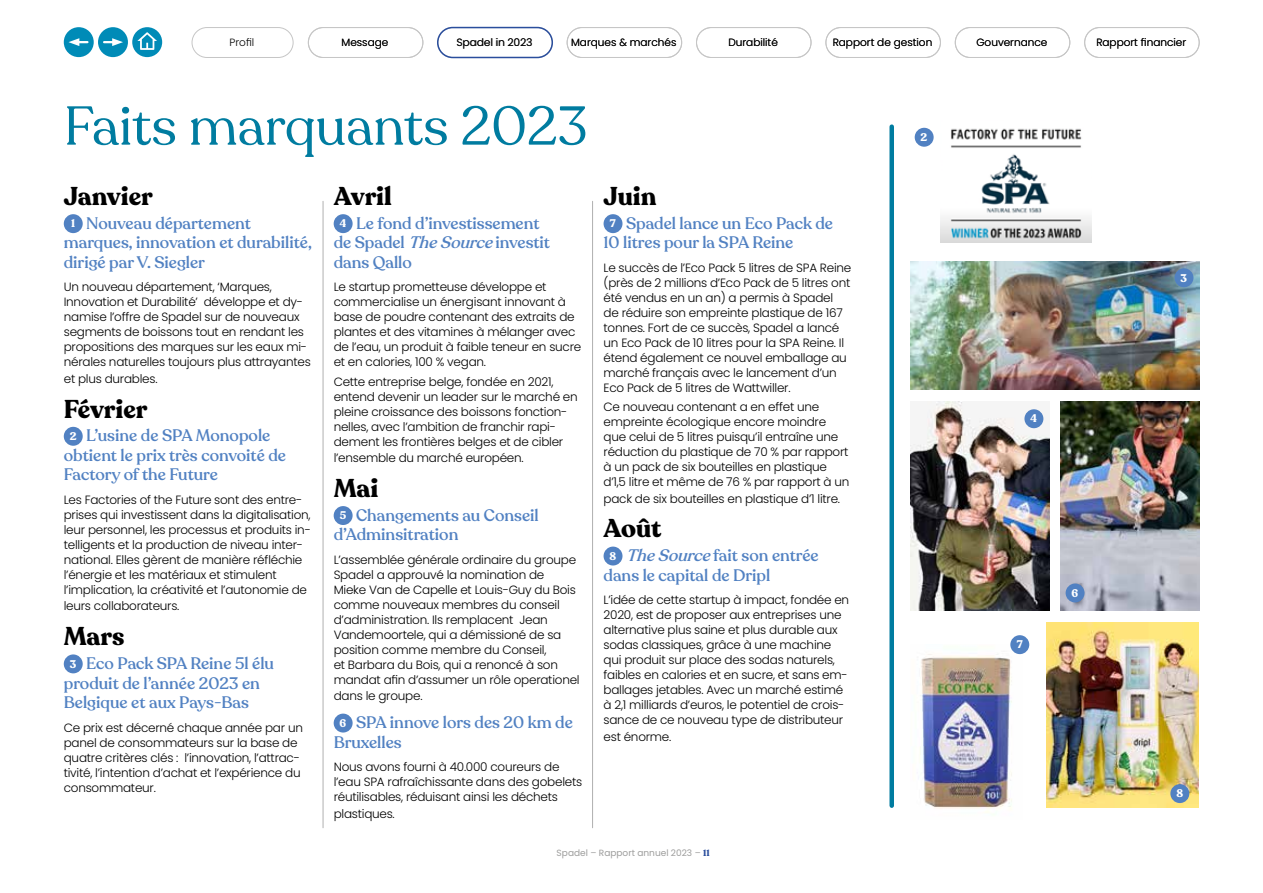
<style>
.page{position:relative;width:1263px;height:893px;background:#fff}
.page>*{position:absolute;margin:0;border:0;box-sizing:border-box;transform-origin:0 0}
.t1{font:54px "Recoleta";color:#007ca0}
.t2{font:700 25.5px "Recoleta";color:#000}
.t3{font:500 16.5px/19.5px "Recoleta";color:#5181c2}
.t4{font:300 12px/15px "Poppins";letter-spacing:-.02em;color:#000}
.t5{font:700 10.95px "Recoleta";color:#fff}
.t6{font:300 10.5px "Poppins";color:#000}
.t7{font:9px "Poppins";color:#9d9d9c}
.s1{font-weight:700;font-size:10.95px;color:#fff}
.s2{font-style:italic}
.s3{font-family:"Recoleta";font-weight:700;color:#2a4e9d}
</style>
<div class="page">
<img style="left:1046px;top:623px;width:153px;height:185px">
<div style="left:64px;top:214px;width:19px;height:19px;background:#5181c2;border-radius:50%"></div>
<div style="left:64px;top:427px;width:19px;height:19px;background:#5181c2;border-radius:50%"></div>
<div style="left:64px;top:654px;width:19px;height:19px;background:#5181c2;border-radius:50%"></div>
<div style="left:334px;top:214px;width:19px;height:19px;background:#5181c2;border-radius:50%"></div>
<div style="left:334px;top:506px;width:19px;height:19px;background:#5181c2;border-radius:50%"></div>
<div style="left:334px;top:714px;width:19px;height:18px;background:#5181c2;border-radius:50%"></div>
<div style="left:603px;top:214px;width:19px;height:19px;background:#5181c2;border-radius:50%"></div>
<div style="left:603px;top:547px;width:19px;height:18px;background:#5181c2;border-radius:50%"></div>
<img style="left:940px;top:128px;width:151px;height:114px">
<img style="left:910px;top:402px;width:139px;height:208px">
<img style="left:1060px;top:402px;width:139px;height:208px">
<img style="left:920px;top:653px;width:101px;height:160px">
<div style="left:889px;top:127px;width:5px;height:679px;background:#007ca0"></div>
<hr style="left:323px;top:201px;width:1px;height:627px;background:#b0b0b0">
<hr style="left:592px;top:201px;width:1px;height:627px;background:#b0b0b0">
<div style="left:915px;top:128px;width:19px;height:19px;background:#5181c2;border-radius:50%"></div>
<div style="left:1010px;top:635px;width:19px;height:19px;background:#5181c2;border-radius:50%"></div>
<div style="left:1024px;top:409px;width:19px;height:19px;background:#5181c2;border-radius:50%"></div>
<div style="left:1065px;top:583px;width:19px;height:19px;background:#5181c2;border-radius:50%"></div>
<div style="left:1170px;top:784px;width:19px;height:19px;background:#5181c2;border-radius:50%"></div>
<img style="left:910px;top:262px;width:289px;height:127px">
<div style="left:1174px;top:268px;width:19px;height:19px;background:#5181c2;border-radius:50%"></div>
<div style="left:132px;top:27px;width:30px;height:30px;background:#008bb7;border-radius:50%"></div>
<div style="left:98px;top:27px;width:30px;height:30px;background:#008bb7;border-radius:50%"></div>
<div style="left:64px;top:27px;width:30px;height:30px;background:#008bb7;border-radius:50%"></div>
<svg style="left:137px;top:32px;width:20px;height:18px"></svg>
<svg style="left:104px;top:38px;width:19px;height:8px"></svg>
<svg style="left:69px;top:38px;width:18px;height:8px"></svg>
<div style="left:192px;top:27px;width:101px;height:31px;border:1px solid #c6c6c6;border-radius:15px"></div>
<div style="left:567px;top:27px;width:115px;height:31px;border:1px solid #c6c6c6;border-radius:15px"></div>
<div style="left:437px;top:27px;width:116px;height:31px;border:2px solid #2a4e9d;border-radius:15px"></div>
<div style="left:825px;top:27px;width:116px;height:31px;border:1px solid #c6c6c6;border-radius:15px"></div>
<div style="left:1084px;top:27px;width:115px;height:31px;border:1px solid #c6c6c6;border-radius:15px"></div>
<div style="left:308px;top:27px;width:115px;height:31px;border:1px solid #c6c6c6;border-radius:15px"></div>
<div style="left:696px;top:27px;width:115px;height:31px;border:1px solid #c6c6c6;border-radius:15px"></div>
<div style="left:955px;top:27px;width:115px;height:31px;border:1px solid #c6c6c6;border-radius:15px"></div>
<p class="t6" style="left:230px;top:36px;width:26px">Profil</p>
<p class="t6" style="left:342px;top:36px;width:48px">Message</p>
<p class="t6" style="left:457px;top:36px;width:77px">Spadel in 2023</p>
<p class="t6" style="left:571px;top:36px;width:107px">Marques &amp; marchés</p>
<p class="t6" style="left:728px;top:36px;width:51px">Durabilité</p>
<p class="t6" style="left:833px;top:36px;width:101px">Rapport de gestion</p>
<p class="t6" style="left:976px;top:36px;width:73px">Gouvernance</p>
<p class="t6" style="left:1096px;top:36px;width:91px">Rapport financier</p>
<h1 class="t1" style="left:64px;top:93px;width:525px">Faits marquants 2023</h1>
<h2 class="t2" style="left:64px;top:180px;width:90px">Janvier</h2>
<h3 class="t3" style="left:64px;top:214px;width:249px;text-indent:7px"><span class="s1">1</span> Nouveau département marques, innovation et durabilité, dirigé par V. Siegler</h3>
<p class="t4" style="left:64px;top:280px;width:249px">Un nouveau département, ‘Marques, Innovation et Durabilité’ développe et dy&shy;namise l’offre de Spadel sur de nouveaux segments de boissons tout en rendant les propositions des marques sur les eaux mi&shy;nérales naturelles toujours plus attrayantes</p>
<p class="t4" style="left:64px;top:371px;width:95px">et plus durables.</p>
<h2 class="t2" style="left:64px;top:392px;width:85px">Février</h2>
<h3 class="t3" style="left:64px;top:426px;width:224px;text-indent:6px"><span class="s1">2</span> L’usine de SPA Monopole obtient le prix très convoité de<br>Factory of the Future</h3>
<p class="t4" style="left:64px;top:492px;width:249px">Les Factories of the Future sont des entre&shy;prises qui investissent dans la digitalisation, leur personnel, les processus et produits in&shy;telligents et la production de niveau inter&shy;national. Elles gèrent de manière réfléchie l’énergie et les matériaux et stimulent l’implication, la créativité et l’autonomie de</p>
<p class="t4" style="left:64px;top:599px;width:117px">leurs collaborateurs.</p>
<h2 class="t2" style="left:64px;top:620px;width:62px">Mars</h2>
<h3 class="t3" style="left:64px;top:654px;width:212px;text-indent:6px"><span class="s1">3</span> Eco Pack SPA Reine 5l élu produit de l’année 2023 en<br>Belgique et aux Pays-Bas</h3>
<p class="t4" style="left:64px;top:720px;width:241px">Ce prix est décerné chaque année par un panel de consommateurs sur la base de quatre critères clés : l’innovation, l’attrac&shy;tivité, l’intention d’achat et l’expérience du consommateur.</p>
<h2 class="t2" style="left:334px;top:180px;width:60px">Avril</h2>
<h3 class="t3" style="left:334px;top:214px;width:218px;text-indent:6px"><span class="s1">4</span> Le fond d’investissement de Spadel <span class="s2">TheSource</span>investit dans Qallo</h3>
<p class="t4" style="left:334px;top:280px;width:249px">Le startup prometteuse développe et commercialise un énergisant innovant à base de poudre contenant des extraits de plantes et des vitamines à mélanger avec de l’eau, un produit à faible teneur en sucre et en calories, 100 % vegan.</p>
<p class="t4" style="left:334px;top:374px;width:246px">Cette entreprise belge, fondée en 2021, entend devenir un leader sur le marché en pleine croissance des boissons fonction&shy;nelles, avec l’ambition de franchir rapi&shy;dement les frontières belges et de cibler</p>
<p class="t4" style="left:334px;top:450px;width:191px">l’ensemble du marché européen.</p>
<h2 class="t2" style="left:334px;top:472px;width:46px">Mai</h2>
<h3 class="t3" style="left:334px;top:505px;width:207px;text-indent:6px"><span class="s1">5</span> Changements au Conseil d’Adminsitration</h3>
<p class="t4" style="left:334px;top:552px;width:247px">L’assemblée générale ordinaire du groupe Spadel a approuvé la nomination de Mieke Van de Capelle et Louis-Guy du Bois comme nouveaux membres du conseil d’administration. Ils remplacent Jean Vandemoortele, qui a démissioné de sa position comme membre du Conseil,<br>et Barbara du Bois, qui a renoncé à son mandat afin d’assumer un rôle operationel</p>
<p class="t4" style="left:334px;top:688px;width:90px">dans le groupe.</p>
<h3 class="t3" style="left:334px;top:713px;width:241px;text-indent:6px"><span class="s1">6</span> SPA innove lors des 20 km de<br>Bruxelles</h3>
<p class="t4" style="left:334px;top:759px;width:250px">Nous avons fourni à 40.000 coureurs de l’eau SPA rafraîchissante dans des gobelets réutilisables, réduisant ainsi les déchets</p>
<p class="t4" style="left:334px;top:806px;width:63px">plastiques.</p>
<h2 class="t2" style="left:603px;top:180px;width:55px">Juin</h2>
<h3 class="t3" style="left:603px;top:214px;width:231px;text-indent:6px"><span class="s1">7</span> Spadel lance un Eco Pack de<br>10 litres pour la SPA Reine</h3>
<p class="t4" style="left:603px;top:260px;width:249px">Le succès de l’Eco Pack 5 litres de SPA Reine (près de 2 millions d’Eco Pack de 5 litres ont été vendus en un an) a permis à Spadel de réduire son empreinte plastique de 167 tonnes. Fort de ce succès, Spadel a lancé un Eco Pack de 10 litres pour la SPA Reine. Il étend également ce nouvel emballage au marché français avec le lancement d’un Eco Pack de 5 litres de Wattwiller.</p>
<p class="t4" style="left:603px;top:399px;width:247px">Ce nouveau contenant a en effet une empreinte écologique encore moindre que celui de 5 litres puisqu’il entraîne une réduction du plastique de 70 % par rapport à un pack de six bouteilles en plastique d’1,5 litre et même de 76 % par rapport à un</p>
<p class="t4" style="left:603px;top:491px;width:238px">pack de six bouteilles en plastique d’1 litre.</p>
<h2 class="t2" style="left:603px;top:512px;width:59px">Août</h2>
<h3 class="t3" style="left:603px;top:546px;width:217px;text-indent:6px"><span class="s1">8</span> <span class="s2">TheSource</span>fait son entrée dans le capital de Dripl</h3>
<p class="t4" style="left:603px;top:592px;width:247px">L’idée de cette startup à impact, fondée en 2020, est de proposer aux entreprises une alternative plus saine et plus durable aux sodas classiques, grâce à une machine qui produit sur place des sodas naturels, faibles en calories et en sucre, et sans em&shy;ballages jetables. Avec un marché estimé à 2,1 milliards d’euros, le potentiel de crois&shy;sance de ce nouveau type de distributeur</p>
<p class="t4" style="left:603px;top:729px;width:69px">est énorme.</p>
<p class="t7" style="left:557px;top:847px;width:155px">Spadel – Rapport annuel 2023 – <span class="s3">11</span></p>
<p class="t5" style="left:920px;top:130px;width:8px">2</p>
<p class="t5" style="left:1030px;top:412px;width:8px">4</p>
<p class="t5" style="left:1017px;top:638px;width:7px">7</p>
<p class="t5" style="left:1071px;top:586px;width:8px">6</p>
<p class="t5" style="left:1180px;top:271px;width:8px">3</p>
<p class="t5" style="left:1176px;top:786px;width:8px">8</p>
</div>
